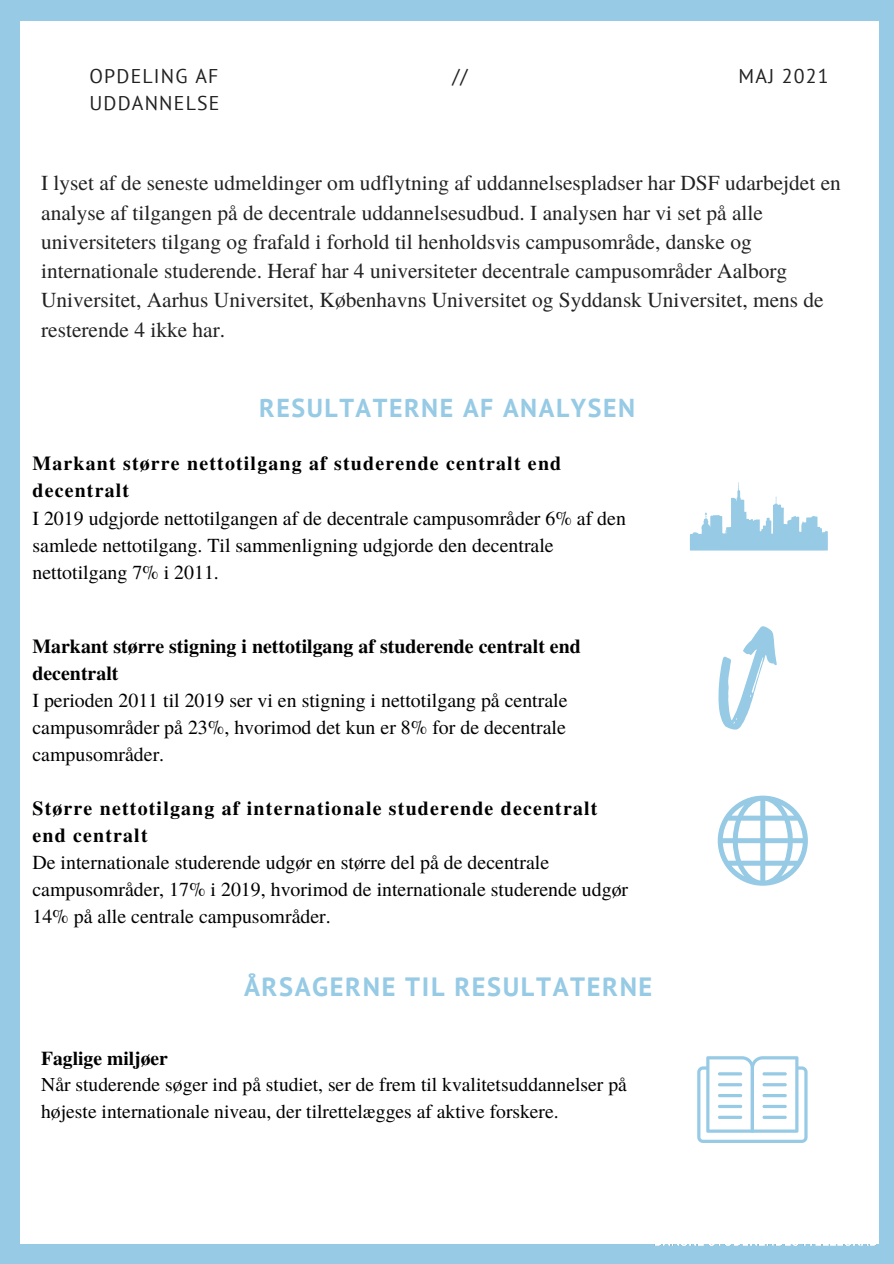
<style>
.page{position:relative;width:894px;height:1264px;background:#fff}
.page>*{position:absolute;margin:0;border:0;box-sizing:border-box;transform-origin:0 0}
.t1{font:700 26.4px "PT Sans";letter-spacing:.06em;color:#96cae5}
.t2{font:700 25.8px "PT Sans";letter-spacing:.06em;color:#96cae5}
.t3{font:21.3px/29.2px "Te X Gyre Termes";color:#222}
.t4{font:19.8px/27px "Te X Gyre Termes";color:#000}
.t5{font:700 19.8px/27px "Te X Gyre Termes";letter-spacing:.06em;color:#000}
.t6{font:700 19.8px/27px "Te X Gyre Termes";color:#000}
.t7{font:19.8px "PT Sans";letter-spacing:.06em;color:#222}
.t8{font:19.65px/26.7px "Te X Gyre Termes";color:#000}
.t9{font:700 19.65px "Te X Gyre Termes";color:#000}
</style>
<div class="page">
<div style="left:0;top:0;width:893px;height:1263px;background:#96cae5"></div>
<div style="left:20px;top:22px;width:858px;height:1222px;background:#fff"></div>
<svg style="left:689px;top:482px;width:139px;height:68px"></svg>
<svg style="left:718px;top:626px;width:58px;height:104px"></svg>
<svg style="left:717px;top:795px;width:90px;height:90px"></svg>
<svg style="left:697px;top:1056px;width:110px;height:86px"></svg>
<p class="t7" style="left:89px;top:62px;width:130px">OPDELING AF</p>
<p class="t7" style="left:738px;top:62px;width:91px">MAJ 2021</p>
<p class="t7" style="left:89px;top:89px;width:132px">UDDANNELSE</p>
<p class="t7" style="left:452px;top:62px;width:17px">//</p>
<p class="t3" style="left:41px;top:167px;width:801px">I lyset af de seneste udmeldinger om udflytning af uddannelsespladser har DSF udarbejdet en analyse af tilgangen på de decentrale uddannelsesudbud. I analysen har vi set på alle universiteters tilgang og frafald i forhold til henholdsvis campusområde, danske og internationale studerende. Heraf har 4 universiteter decentrale campusområder Aalborg Universitet, Aarhus Universitet, Københavns Universitet og Syddansk Universitet, mens de resterende 4 ikke har.</p>
<p class="t2" style="left:259px;top:390px;width:377px">RESULTATERNE AF ANALYSEN</p>
<p class="t5" style="left:32px;top:449px;width:530px">Markant større nettotilgang af studerende centralt end decentralt</p>
<p class="t4" style="left:32px;top:503px;width:594px">I 2019 udgjorde nettotilgangen af de decentrale campusområder 6% af den samlede nettotilgang. Til sammenligning udgjorde den decentrale nettotilgang 7% i 2011.</p>
<p class="t6" style="left:32px;top:631px;width:549px">Markant større stigning i nettotilgang af studerende centralt end decentralt</p>
<p class="t4" style="left:32px;top:685px;width:536px;text-align:justify">I perioden 2011 til 2019 ser vi en stigning i nettotilgang på centrale campusområder på 23%, hvorimod det kun er 8% for de decentrale campusområder.</p>
<p class="t5" style="left:32px;top:793px;width:566px">Større nettotilgang af internationale studerende decentralt end centralt</p>
<p class="t4" style="left:32px;top:848px;width:597px">De internationale studerende udgør en større del på de decentrale campusområder, 17% i 2019, hvorimod de internationale studerende udgør<br>14% på alle centrale campusområder.</p>
<p class="t1" style="left:244px;top:969px;width:409px">ÅRSAGERNE TIL RESULTATERNE</p>
<p class="t9" style="left:41px;top:1042px;width:128px">Faglige miljøer</p>
<p class="t8" style="left:41px;top:1070px;width:587px">Når studerende søger ind på studiet, ser de frem til kvalitetsuddannelser på højeste internationale niveau, der tilrettelægges af aktive forskere.</p>
</div>
